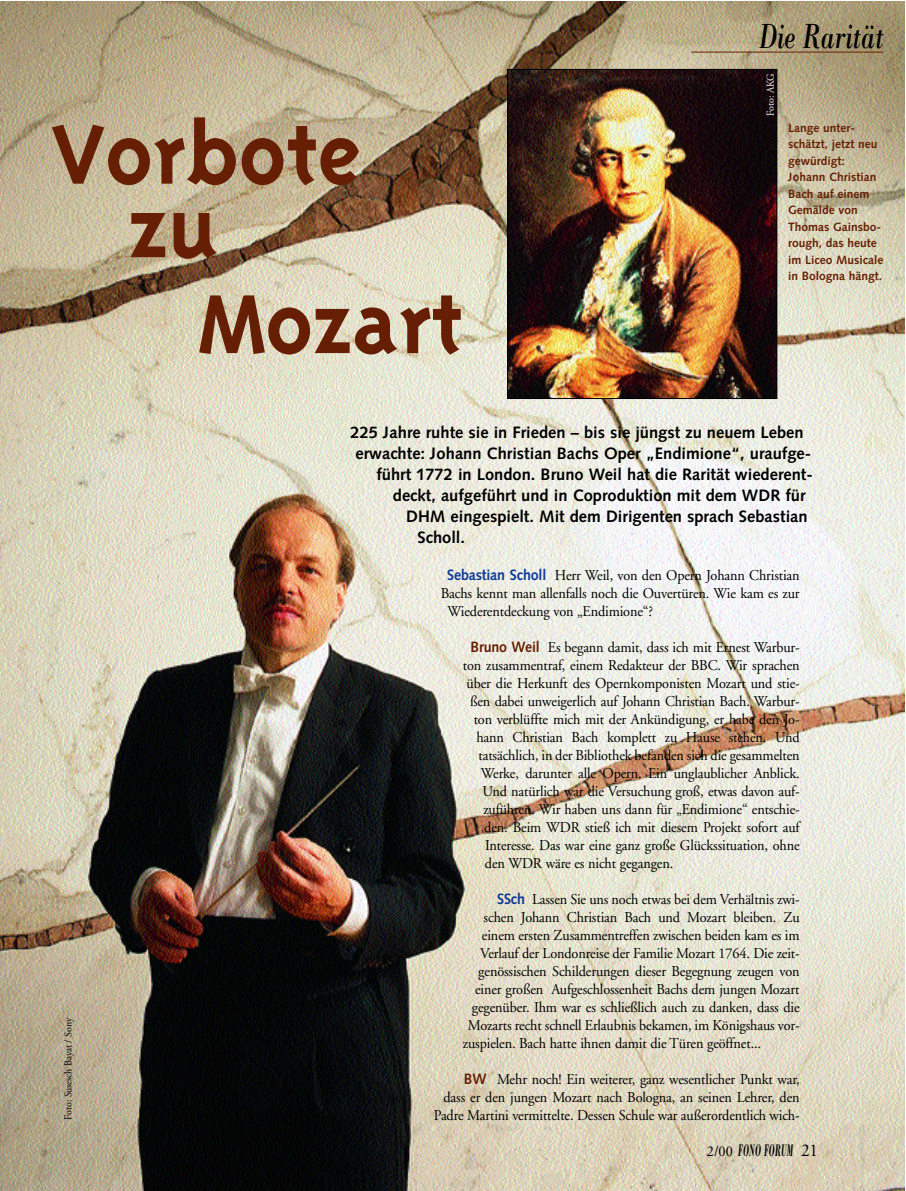
<style>
.page{position:relative;width:906px;height:1191px;background:#fff}
.page>*{position:absolute;margin:0;border:0;box-sizing:border-box;transform-origin:0 0}
.t1{font:700 96px/73.5px "Triplex";color:#661f04}
.t2{font:italic 36px "Bodoni";color:#000;scale:.7 1}
.t3{font:italic 700 17.25px "Bodoni";letter-spacing:.025em;color:#000;scale:.45 1}
.t4{font:700 16.5px "Syntax";color:#000}
.t5{font:15px/18px "Adobe Garamond";letter-spacing:-.01em;color:#000;text-align:right;scale:.95 1}
.t6{font:700 12px/16.5px "Syntax";color:#661f04}
.t7{font:10.5px "Adobe Garamond";letter-spacing:-.01em;color:#000;scale:.95 1}
.t8{font:10.5px "Adobe Garamond";color:#fff;scale:.95 1}
.s1{font-family:"Syntax";font-weight:700;color:#0d3996}
.s2{font-family:"Syntax";font-weight:700;color:#661f04}
.s3{font-family:"Adobe Garamond";font-weight:400;font-style:normal;font-size:15px}
.s4{font-family:"Adobe Garamond";font-weight:400;font-style:normal;font-size:18px}
</style>
<div class="page">
<img style="left:0;top:1px;width:904px;height:1190px">
<hr style="left:691px;top:52px;width:192px;height:1px;background:#661f04">
<img style="left:509px;top:71px;width:266px;height:326px">
<div style="left:507px;top:69px;width:270px;height:330px;border:1px solid #000"></div>
<h2 class="t2" style="left:759px;top:14px;width:179px">Die Rarität</h2>
<h1 class="t1" style="left:129px;top:114px;width:234px;text-indent:-78px">Vorbote zu</h1>
<h1 class="t1" style="left:198px;top:283px;width:266px">Mozart</h1>
<p class="t8" style="left:766px;top:116px;width:46px;rotate:-90deg">Foto: AKG</p>
<p class="t6" style="left:788px;top:120px;width:97px">Lange unter&shy;schätzt, jetzt neu gewürdigt:<br>Johann Christian<br>Bach auf einem<br>Gemälde von<br>Thomas Gainsbo&shy;rough, das heute im Liceo Musicale in Bologna hängt.</p>
<p class="t7" style="left:64px;top:1119px;width:109px;rotate:-90deg">Foto: Susesch Bayat / Sony</p>
<p class="t4" style="left:350px;top:425px;width:454px">225 Jahre ruhte sie in Frieden – bis sie jüngst zu neuem Leben</p>
<p class="t4" style="left:355px;top:446px;width:457px">erwachte: Johann Christian Bachs Oper „Endimione“, uraufge-</p>
<p class="t4" style="left:376px;top:467px;width:438px">führt 1772 in London. Bruno Weil hat die Rarität wiederent-</p>
<p class="t4" style="left:393px;top:488px;width:414px">deckt, aufgeführt und in Coproduktion mit dem WDR für</p>
<p class="t4" style="left:406px;top:509px;width:403px">DHM eingespielt. Mit dem Dirigenten sprach Sebastian</p>
<p class="t4" style="left:417px;top:530px;width:49px">Scholl.</p>
<p class="t5" style="left:447px;top:567px;width:373px"><span class="s1">Sebastian Scholl</span> Herr Weil, von den Opern Johann Christian</p>
<p class="t5" style="left:441px;top:585px;width:379px">Bachs kennt man allenfalls noch die Ouvertüren. Wie kam es zur</p>
<p class="t5" style="left:447px;top:603px;width:218px">Wiederentdeckung von „Endimione“?</p>
<p class="t5" style="left:470px;top:639px;width:348px"><span class="s2">Bruno Weil</span> Es begann damit, dass ich mit Ernest Warbur-</p>
<p class="t5" style="left:463px;top:657px;width:356px">ton zusammentraf, einem Redakteur der BBC. Wir sprachen</p>
<p class="t5" style="left:466px;top:675px;width:352px">über die Herkunft des Opernkomponisten Mozart und stie-</p>
<p class="t5" style="left:470px;top:693px;width:348px">ßen dabei unweigerlich auf Johann Christian Bach. Warbur-</p>
<p class="t5" style="left:474px;top:711px;width:345px">ton verblüffte mich mit der Ankündigung, er habe den Jo-</p>
<p class="t5" style="left:476px;top:729px;width:342px">hann Christian Bach komplett zu Hause stehen. Und</p>
<p class="t5" style="left:478px;top:747px;width:339px">tatsächlich, in der Bibliothek befanden sich die gesammelten</p>
<p class="t5" style="left:481px;top:765px;width:337px">Werke, darunter alle Opern. Ein unglaublicher Anblick.</p>
<p class="t5" style="left:482px;top:783px;width:335px">Und natürlich war die Versuchung groß, etwas davon auf-</p>
<p class="t5" style="left:483px;top:801px;width:334px">zuführen. Wir haben uns dann für „Endimione“ entschie-</p>
<p class="t5" style="left:484px;top:819px;width:333px">den. Beim WDR stieß ich mit diesem Projekt sofort auf</p>
<p class="t5" style="left:485px;top:837px;width:333px">Interesse. Das war eine ganz große Glückssituation, ohne</p>
<p class="t5" style="left:485px;top:855px;width:200px">den WDR wäre es nicht gegangen.</p>
<p class="t5" style="left:497px;top:891px;width:320px"><span class="s1">SSch</span> Lassen Sie uns noch etwas bei dem Verhältnis zwi-</p>
<p class="t5" style="left:483px;top:909px;width:334px">schen Johann Christian Bach und Mozart bleiben. Zu</p>
<p class="t5" style="left:482px;top:927px;width:336px">einem ersten Zusammentreffen zwischen beiden kam es im</p>
<p class="t5" style="left:480px;top:945px;width:338px">Verlauf der Londonreise der Familie Mozart 1764. Die zeit-</p>
<p class="t5" style="left:478px;top:963px;width:340px">genössischen Schilderungen dieser Begegnung zeugen von</p>
<p class="t5" style="left:475px;top:981px;width:343px">einer großen Aufgeschlossenheit Bachs dem jungen Mozart</p>
<p class="t5" style="left:472px;top:999px;width:346px">gegenüber. Ihm war es schließlich auch zu danken, dass die</p>
<p class="t5" style="left:468px;top:1017px;width:351px">Mozarts recht schnell Erlaubnis bekamen, im Königshaus vor-</p>
<p class="t5" style="left:463px;top:1035px;width:315px">zuspielen. Bach hatte ihnen damit die Türen geöffnet...</p>
<p class="t5" style="left:434px;top:1071px;width:386px"><span class="s2">BW</span> Mehr noch! Ein weiterer, ganz wesentlicher Punkt war,<br>dass er den jungen Mozart nach Bologna, an seinen Lehrer, den<br>Padre Martini vermittelte. Dessen Schule war außerordentlich wich-</p>
<p class="t3" style="left:707px;top:1139px;width:249px"><span class="s3">2/00</span> FONO FORUM <span class="s4">21</span></p>
</div>
